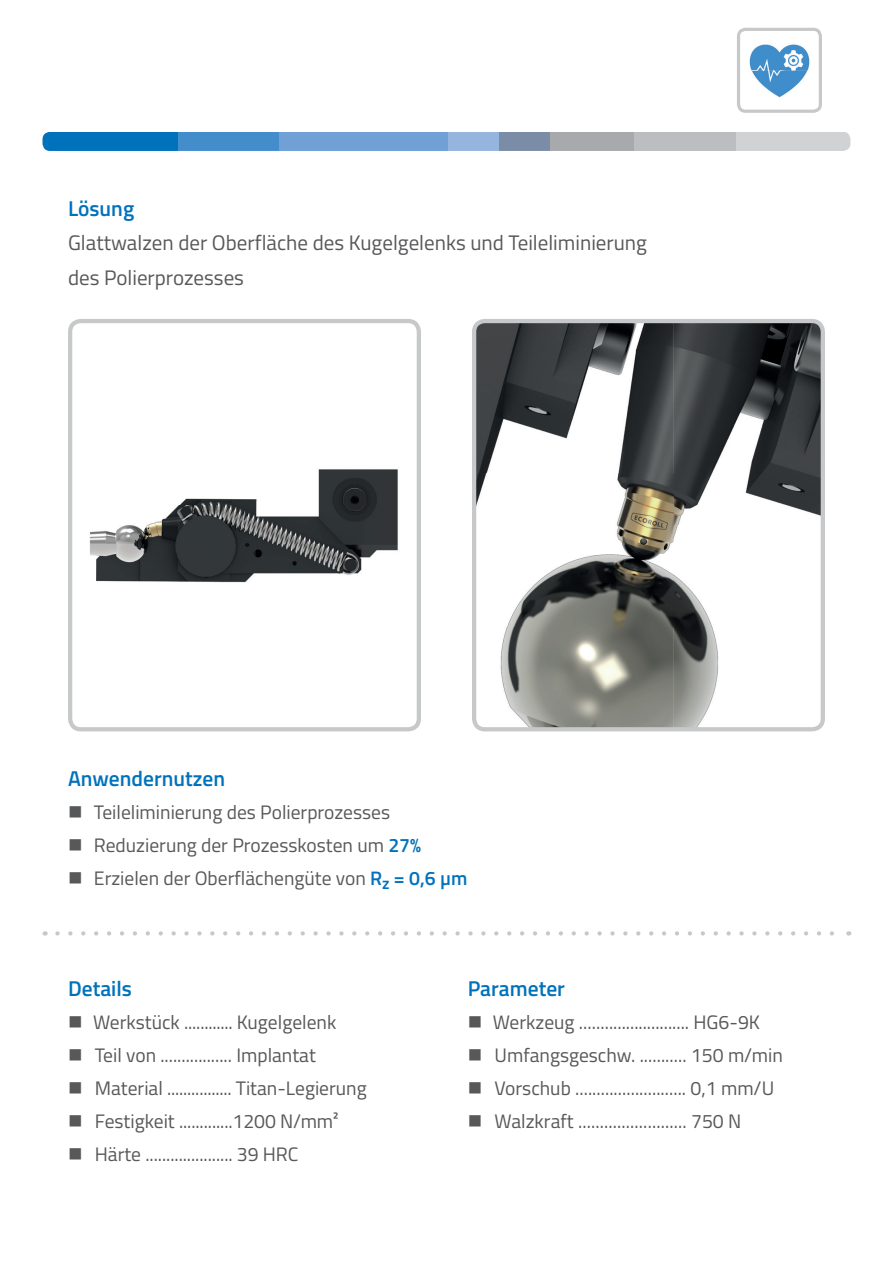
<style>
.page{position:relative;width:893px;height:1263px;background:#fff}
.page>*{position:absolute;margin:0;border:0;box-sizing:border-box;transform-origin:0 0}
.t1{font:600 21.45px "Titillium Web";color:#0072bc}
.t2{font:21px/34.5px "Titillium Web";color:#57585a}
.t3{font:19.5px "Titillium Web";color:#57585a}
.s1{font-weight:600;color:#0072bc}
</style>
<div class="page">
<svg style="left:57px;top:931px;width:777px;height:4px"></svg>
<div style="left:43px;top:132px;width:135px;height:19px;background:#0072bc"></div>
<div style="left:736px;top:132px;width:114px;height:19px;background:#d1d2d4"></div>
<div style="left:178px;top:132px;width:101px;height:19px;background:#448dcb"></div>
<div style="left:279px;top:132px;width:169px;height:19px;background:#70a0d5"></div>
<div style="left:449px;top:132px;width:50px;height:19px;background:#95b5de"></div>
<div style="left:499px;top:132px;width:51px;height:19px;background:#7b8da6"></div>
<div style="left:550px;top:132px;width:85px;height:19px;background:#a8a9ad"></div>
<div style="left:635px;top:132px;width:101px;height:19px;background:#bcbdc0"></div>
<img style="left:89px;top:469px;width:309px;height:114px">
<div style="left:68px;top:319px;width:353px;height:412px;border:4px solid #c7c8ca;border-radius:11px"></div>
<img style="left:477px;top:324px;width:343px;height:402px">
<div style="left:472px;top:319px;width:353px;height:412px;border:4px solid #c7c8ca;border-radius:11px"></div>
<img style="left:749px;top:44px;width:61px;height:54px">
<div style="left:737px;top:28px;width:85px;height:85px;border:3px solid #c7c8ca;border-radius:7px"></div>
<p class="t1" style="left:68px;top:192px;width:68px">Lösung</p>
<p class="t2" style="left:68px;top:225px;width:580px">Glattwalzen der Oberfläche des Kugelgelenks und Teileliminierung des Polierprozesses</p>
<p class="t1" style="left:68px;top:762px;width:159px">Anwendernutzen</p>
<p class="t3" style="left:68px;top:797px;width:324px">■ Teileliminierung des Polierprozesses</p>
<p class="t3" style="left:68px;top:830px;width:355px">■ Reduzierung der Prozesskosten um <span class="s1">27%</span></p>
<p class="t3" style="left:68px;top:863px;width:401px">■ Erzielen der Oberflächengüte von <span class="s1">R</span><sub>z</sub> <span class="s1">= 0,6 µm</span></p>
<p class="t1" style="left:68px;top:972px;width:65px">Details</p>
<p class="t3" style="left:68px;top:1008px;width:270px">■ Werkstück ............ Kugelgelenk</p>
<p class="t3" style="left:68px;top:1041px;width:249px">■ Teil von ................. Implantat</p>
<p class="t3" style="left:68px;top:1074px;width:300px">■ Material ................ Titan-Legierung</p>
<p class="t3" style="left:68px;top:1107px;width:272px">■ Festigkeit .............1200 N/mm²</p>
<p class="t3" style="left:68px;top:1140px;width:232px">■ Härte ..................... 39 HRC</p>
<p class="t1" style="left:468px;top:972px;width:99px">Parameter</p>
<p class="t3" style="left:468px;top:1008px;width:294px">■ Werkzeug .......................... HG6-9K</p>
<p class="t3" style="left:468px;top:1041px;width:317px">■ Umfangsgeschw. ........... 150 m/min</p>
<p class="t3" style="left:468px;top:1074px;width:308px">■ Vorschub .......................... 0,1 mm/U</p>
<p class="t3" style="left:468px;top:1107px;width:275px">■ Walzkraft ......................... 750 N</p>
</div>
